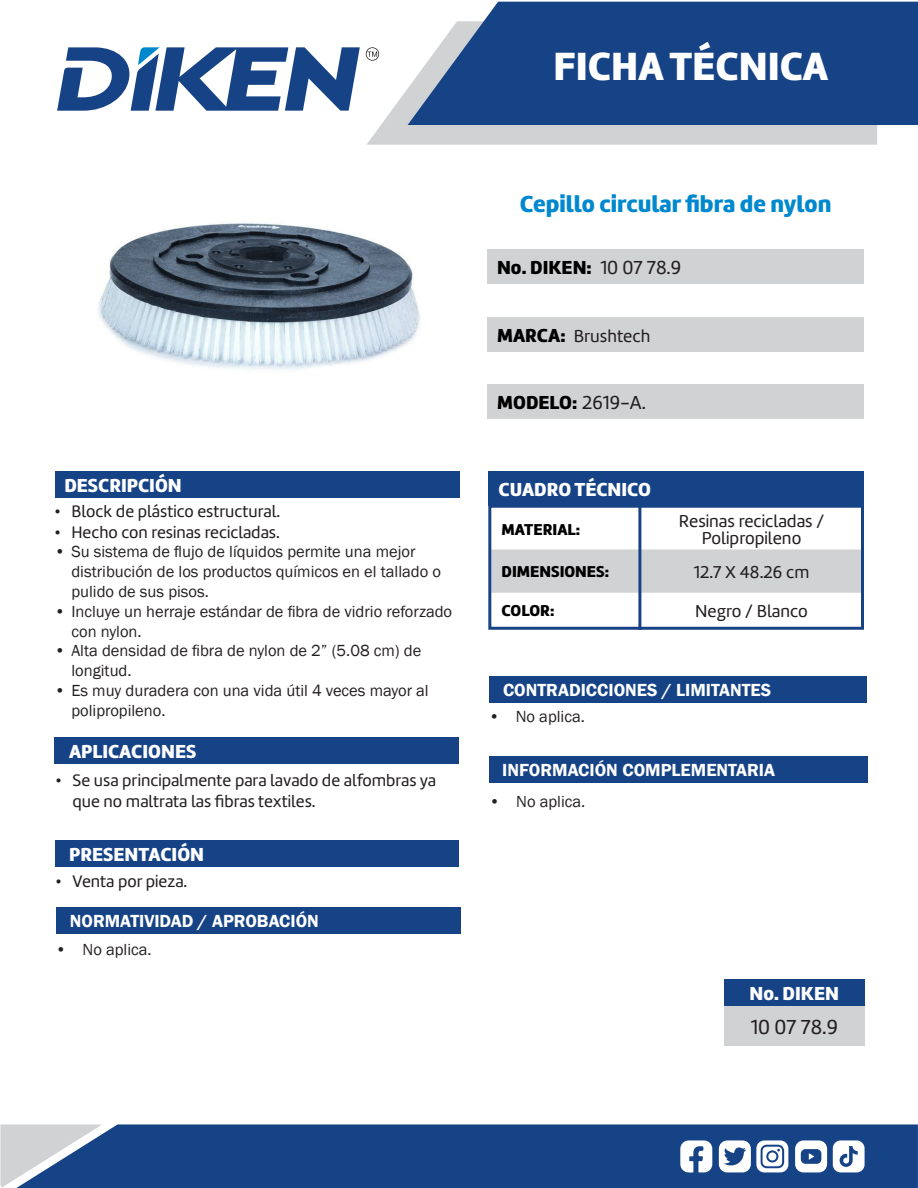
<style>
.page{position:relative;width:918px;height:1188px;background:#fff}
.page>*{position:absolute;margin:0;border:0;box-sizing:border-box;transform-origin:0 0}
.t1{font:40.8px "Amelia Basic Black";color:#fff}
.t2{font:24px "Amelia Basic Black";color:#0088ce}
.t3{font:21px "Amelia Basic";color:#231f20}
.t4{font:19.5px "Amelia Basic Black";color:#fff}
.t5{font:19.5px "Amelia Basic Black";color:#000}
.t6{font:600 18px "Franklin Gothic";color:#fff}
.t7{font:18px "Amelia Basic";color:#231f20}
.t8{font:17.85px "Amelia Basic";color:#231f20}
.t9{font:17.25px/20.7px "Amelia Basic";color:#231f20}
.t10{font:16.5px/19.8px "Franklin Gothic";color:#231f20}
.t11{font:16.35px "Amelia Basic Black";color:#000}
.s1{font-family:"Amelia Basic";color:#231f20}
.s2{font-family:"Amelia Basic Black";font-size:19.5px;color:#000}
</style>
<div class="page">
<svg style="left:367px;top:53px;width:510px;height:92px;fill:#d1d2d4"></svg>
<svg style="left:57px;top:47px;width:303px;height:64px"></svg>
<svg style="left:366px;top:47px;width:13px;height:14px"></svg>
<svg style="left:408px;top:2px;width:510px;height:123px;background:#2b5490"></svg>
<div style="left:102px;top:1124px;width:816px;height:64px;background:#164386"></div>
<svg style="left:0;top:1124px;width:102px;height:64px;background:#95a6be"></svg>
<svg style="left:680px;top:1140px;width:32px;height:33px"></svg>
<svg style="left:795px;top:1140px;width:32px;height:32px"></svg>
<svg style="left:719px;top:1140px;width:69px;height:32px"></svg>
<div style="left:768px;top:1152px;width:8px;height:8px;background:#fff;border-radius:50%"></div>
<svg style="left:833px;top:1140px;width:32px;height:32px"></svg>
<div style="left:54px;top:737px;width:405px;height:27px;background:#164386"></div>
<div style="left:55px;top:471px;width:405px;height:27px;background:#164386"></div>
<div style="left:489px;top:471px;width:375px;height:34px;background:#164386"></div>
<div style="left:487px;top:249px;width:377px;height:34px;background:#d1d2d4"></div>
<div style="left:487px;top:317px;width:377px;height:34px;background:#d1d2d4"></div>
<div style="left:487px;top:385px;width:377px;height:34px;background:#d1d2d4"></div>
<div style="left:56px;top:840px;width:403px;height:27px;background:#164386"></div>
<div style="left:724px;top:979px;width:141px;height:27px;background:#164386"></div>
<div style="left:724px;top:1006px;width:141px;height:40px;background:#d1d2d4"></div>
<div style="left:492px;top:549px;width:368px;height:44px;background:#d1d2d4"></div>
<div style="left:488px;top:505px;width:376px;height:125px;border:3px solid #164386"></div>
<hr style="left:638px;top:505px;width:3px;height:125px;background:#164386">
<img style="left:98px;top:223px;width:323px;height:147px">
<div style="left:56px;top:907px;width:405px;height:27px;background:#164386"></div>
<div style="left:490px;top:676px;width:377px;height:27px;background:#164386"></div>
<div style="left:489px;top:756px;width:378px;height:26px;background:#164386"></div>
<h1 class="t1" style="left:553px;top:41px;width:276px">FICHA TÉCNICA</h1>
<p class="t2" style="left:520px;top:189px;width:313px">Cepillo circular fibra de nylon</p>
<p class="t5" style="left:497px;top:255px;width:185px">No. DIKEN: <span class="s1">10 07 78.9</span></p>
<p class="t7" style="left:497px;top:325px;width:155px"><span class="s2">MARCA:</span> Brushtech</p>
<p class="t5" style="left:497px;top:391px;width:150px">MODELO: <span class="s1">2619-A.</span></p>
<p class="t4" style="left:64px;top:473px;width:119px">DESCRIPCIÓN</p>
<p class="t4" style="left:499px;top:477px;width:154px">CUADRO TÉCNICO</p>
<p class="t9" style="left:54px;top:501px;width:227px">• Block de plástico estructural.</p>
<p class="t9" style="left:54px;top:522px;width:227px">• Hecho con resinas recicladas.</p>
<p class="t10" style="left:71px;top:542px;width:371px;text-indent:-17px">• Su sistema de flujo de líquidos permite una mejor distribución de los productos químicos en el tallado o pulido de sus pisos.</p>
<p class="t10" style="left:71px;top:602px;width:382px;text-indent:-17px">• Incluye un herraje estándar de fibra de vidrio reforzado con nylon.</p>
<p class="t10" style="left:71px;top:641px;width:351px;text-indent:-17px">• Alta densidad de fibra de nylon de 2” (5.08 cm) de longitud.</p>
<p class="t10" style="left:71px;top:681px;width:359px;text-indent:-17px">• Es muy duradera con una vida útil 4 veces mayor al polipropileno.</p>
<p class="t4" style="left:69px;top:739px;width:129px">APLICACIONES</p>
<p class="t9" style="left:73px;top:770px;width:365px;text-indent:-17px">• Se usa principalmente para lavado de alfombras ya que no maltrata las fibras textiles.</p>
<p class="t4" style="left:69px;top:843px;width:136px">PRESENTACIÓN</p>
<p class="t9" style="left:56px;top:871px;width:133px">• Venta por pieza.</p>
<p class="t6" style="left:70px;top:910px;width:251px">NORMATIVIDAD / APROBACIÓN</p>
<p class="t10" style="left:56px;top:940px;width:98px">• No aplica.</p>
<p class="t11" style="left:502px;top:519px;width:80px">MATERIAL:</p>
<p class="t8" style="left:679px;top:511px;width:147px">Resinas recicladas /</p>
<p class="t8" style="left:702px;top:527px;width:101px">Polipropileno</p>
<p class="t11" style="left:502px;top:562px;width:109px">DIMENSIONES:</p>
<p class="t8" style="left:694px;top:562px;width:117px">12.7 X 48.26 cm</p>
<p class="t11" style="left:502px;top:601px;width:54px">COLOR:</p>
<p class="t8" style="left:695px;top:600px;width:114px">Negro / Blanco</p>
<p class="t6" style="left:503px;top:679px;width:270px">CONTRADICCIONES / LIMITANTES</p>
<p class="t10" style="left:489px;top:707px;width:98px">• No aplica.</p>
<p class="t6" style="left:502px;top:758px;width:274px">INFORMACIÓN COMPLEMENTARIA</p>
<p class="t10" style="left:489px;top:792px;width:98px">• No aplica.</p>
<p class="t4" style="left:750px;top:982px;width:91px">No. DIKEN</p>
<p class="t3" style="left:751px;top:1015px;width:89px">10 07 78.9</p>
</div>
